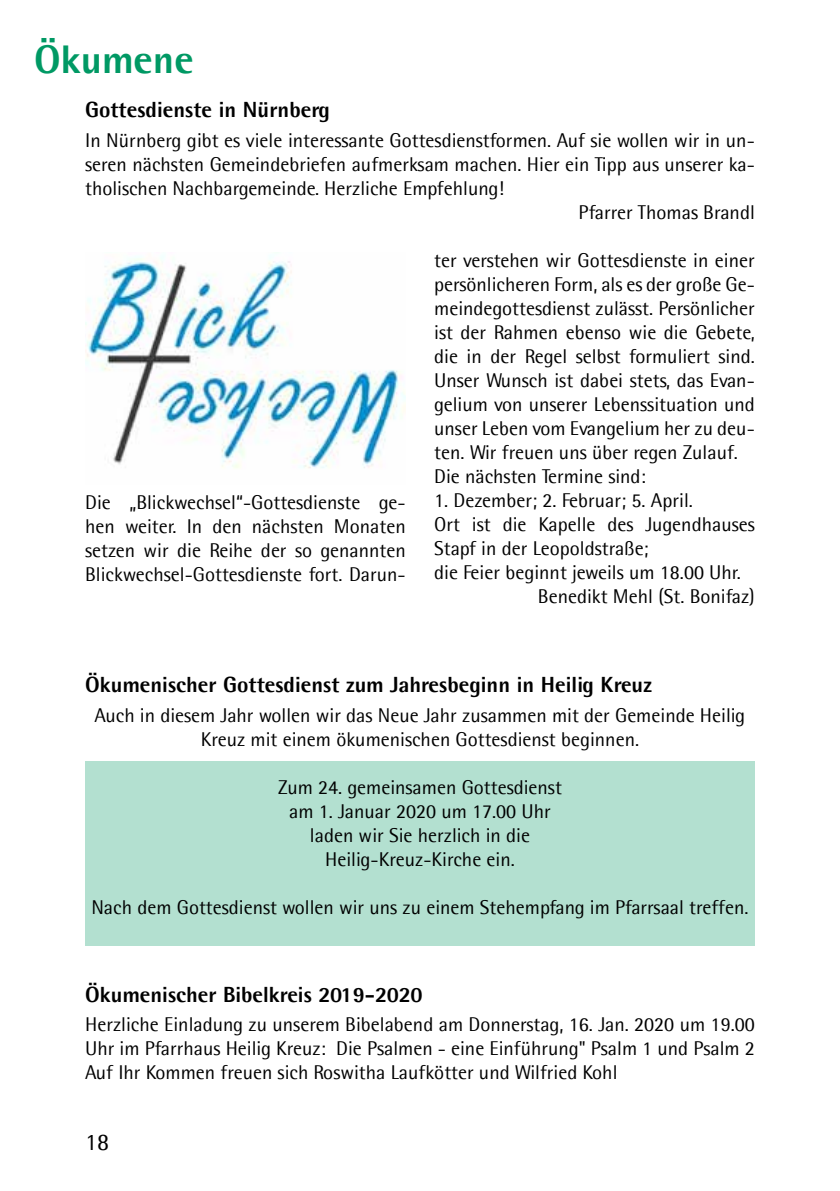
<style>
.page{position:relative;width:840px;height:1191px;background:#fff}
.page>*{position:absolute;margin:0;border:0;box-sizing:border-box;transform-origin:0 0}
.t1{font:700 40px "Agfa Rotis Semisans Ex";color:#009964}
.t2{font:24px "Agfa Rotis Semisans";color:#000}
.t3{font:700 22px "Agfa Rotis Semisans Ex";color:#000}
.t4{font:20px/24px "Agfa Rotis Semisans";color:#000;text-align:justify}
</style>
<div class="page">
<div style="left:85px;top:761px;width:669px;height:184px;background:#b3e0d0"></div>
<img style="left:85px;top:255px;width:320px;height:213px">
<h1 class="t1" style="left:34px;top:35px;width:161px">Ökumene</h1>
<p class="t3" style="left:85px;top:96px;width:246px">Gottesdienste in Nürnberg</p>
<p class="t4" style="left:85px;top:128px;width:670px">In Nürnberg gibt es viele interessante Gottesdienstformen. Auf sie wollen wir in un-</p>
<p class="t4" style="left:85px;top:152px;width:670px">seren nächsten Gemeindebriefen aufmerksam machen. Hier ein Tipp aus unserer ka-</p>
<p class="t4" style="left:85px;top:176px;width:420px">tholischen Nachbargemeinde. Herzliche Empfehlung!</p>
<p class="t4" style="left:578px;top:200px;width:178px">Pfarrer Thomas Brandl</p>
<p class="t4" style="left:85px;top:490px;width:322px">Die „Blickwechsel“-Gottesdienste ge&shy;hen weiter. In den nächsten Monaten setzen wir die Reihe der so genannten Blickwechsel-Gottesdienste fort. Darun-</p>
<p class="t4" style="left:434px;top:248px;width:322px;text-align:left">ter verstehen wir Gottesdienste in einer persönlicheren Form, als es der große Ge&shy;meindegottesdienst zulässt. Persönlicher ist der Rahmen ebenso wie die Gebete, die in der Regel selbst formuliert sind.<br>Unser Wunsch ist dabei stets, das Evan&shy;gelium von unserer Lebenssituation und unser Leben vom Evangelium her zu deu&shy;ten. Wir freuen uns über regen Zulauf.<br>Die nächsten Termine sind:</p>
<p class="t4" style="left:434px;top:488px;width:260px">1. Dezember; 2. Februar; 5. April.</p>
<p class="t4" style="left:434px;top:512px;width:322px">Ort ist die Kapelle des Jugendhauses</p>
<p class="t4" style="left:434px;top:536px;width:216px">Stapf in der Leopoldstraße;</p>
<p class="t4" style="left:434px;top:560px;width:308px">die Feier beginnt jeweils um 18.00 Uhr.</p>
<p class="t4" style="left:537px;top:584px;width:218px">Benedikt Mehl (St. Bonifaz)</p>
<p class="t3" style="left:85px;top:671px;width:568px">Ökumenischer Gottesdienst zum Jahresbeginn in Heilig Kreuz</p>
<p class="t4" style="left:95px;top:703px;width:651px;text-align:center">Auch in diesem Jahr wollen wir das Neue Jahr zusammen mit der Gemeinde Heilig<br>Kreuz mit einem ökumenischen Gottesdienst beginnen.</p>
<p class="t4" style="left:278px;top:775px;width:285px;text-align:center">Zum 24. gemeinsamen Gottesdienst am 1. Januar 2020 um 17.00 Uhr laden wir Sie herzlich in die<br>Heilig-Kreuz-Kirche ein.</p>
<p class="t4" style="left:91px;top:895px;width:658px">Nach dem Gottesdienst wollen wir uns zu einem Stehempfang im Pfarrsaal treffen.</p>
<p class="t3" style="left:85px;top:980px;width:339px">Ökumenischer Bibelkreis 2019-2020</p>
<p class="t4" style="left:85px;top:1012px;width:670px">Herzliche Einladung zu unserem Bibelabend am Donnerstag, 16. Jan. 2020 um 19.00<br>Uhr im Pfarrhaus Heilig Kreuz: Die Psalmen - eine Einführung" Psalm 1 und Psalm 2<br>Auf Ihr Kommen freuen sich Roswitha Laufkötter und Wilfried Kohl</p>
<p class="t2" style="left:85px;top:1127px;width:26px">18</p>
</div>
